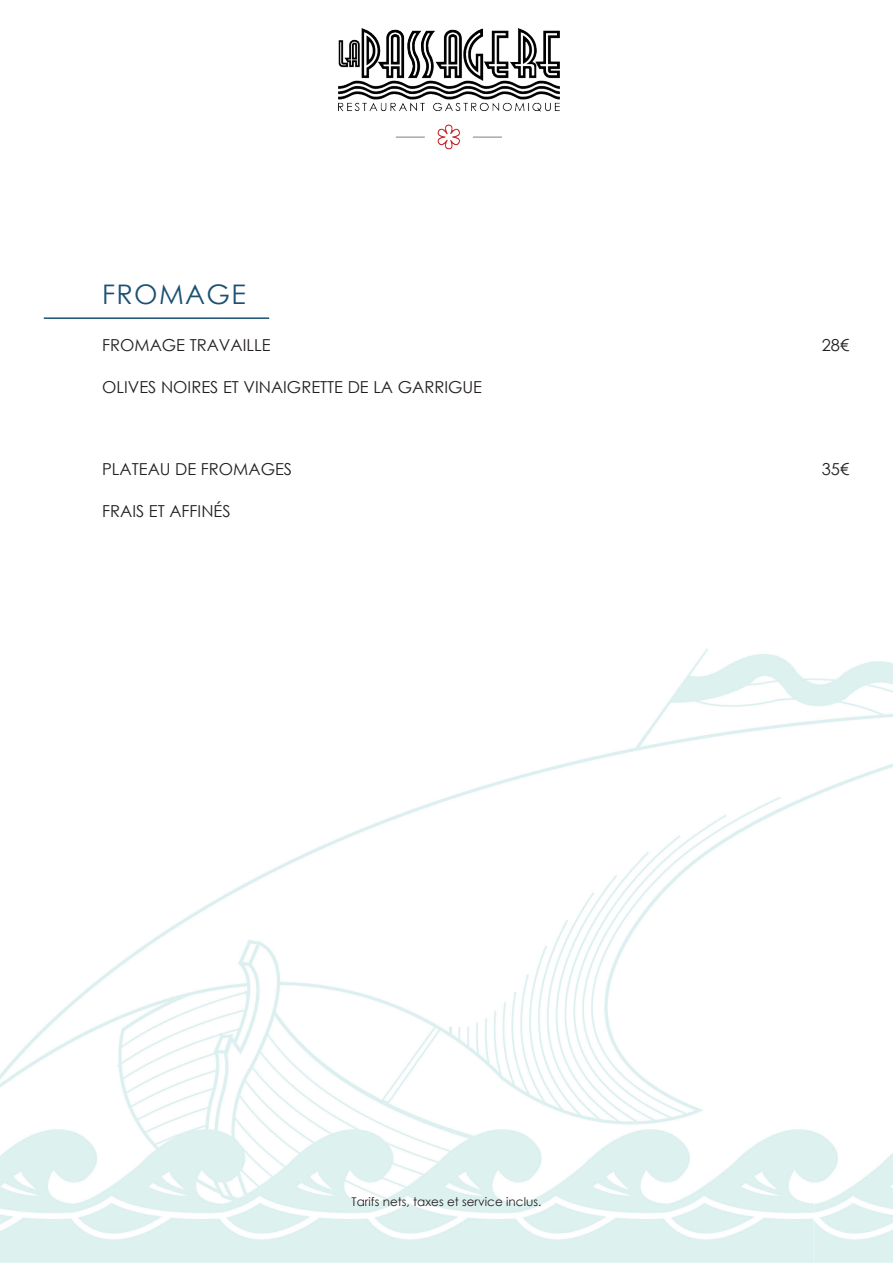
<style>
.page{position:relative;width:893px;height:1263px;background:#fff}
.page>*{position:absolute;margin:0;border:0;box-sizing:border-box;transform-origin:0 0}
.t1{font:27px "Century Gothic";letter-spacing:.05em;color:#1b5173}
.t2{font:16.5px "Century Gothic";color:#231f20}
.t3{font:12px "Century Gothic";color:#231f20}
</style>
<div class="page">
<img style="left:0;top:28px;width:893px;height:1235px">
<img style="left:338px;top:29px;width:221px;height:121px">
<hr style="left:44px;top:317px;width:225px;height:2px;background:#1b5173">
<h1 class="t1" style="left:102px;top:275px;width:145px">FROMAGE</h1>
<p class="t2" style="left:102px;top:334px;width:170px">FROMAGE TRAVAILLE</p>
<p class="t2" style="left:822px;top:334px;width:29px">28€</p>
<p class="t2" style="left:102px;top:375px;width:381px">OLIVES NOIRES ET VINAIGRETTE DE LA GARRIGUE</p>
<p class="t2" style="left:102px;top:458px;width:191px">PLATEAU DE FROMAGES</p>
<p class="t2" style="left:822px;top:458px;width:29px">35€</p>
<p class="t2" style="left:102px;top:499px;width:130px">FRAIS ET AFFINÉS</p>
<p class="t3" style="left:352px;top:1193px;width:191px">Tarifs nets, taxes et service inclus.</p>
</div>
